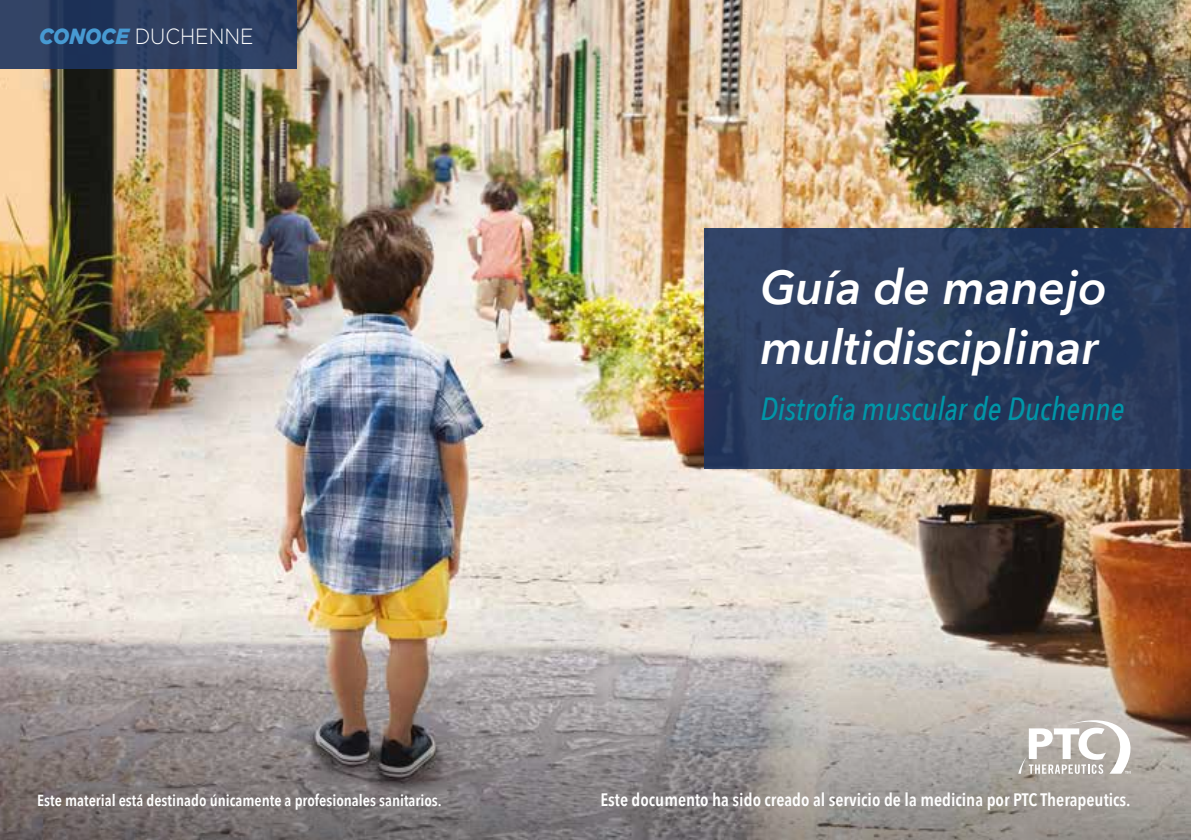
<style>
.page{position:relative;width:1191px;height:840px;background:#fff}
.page>*{position:absolute;margin:0;border:0;box-sizing:border-box;transform-origin:0 0}
.t1{font:italic 600 47.6px/59.2px "Avenir Next";color:#fff}
.t2{font:italic 500 32px "Avenir Next Condensed";color:#0096a8}
.t3{font:300 22px "Gotham";color:#fff;scale:.91 1}
.t4{font:600 18px "Avenir Next Condensed";color:#fff}
.t5{font:600 16px "Avenir Next Condensed";color:#fff}
.s1{font-weight:900;font-style:italic;color:#479ad2}
</style>
<div class="page">
<img style="left:0;top:0;width:1191px;height:619px">
<svg style="left:0;top:619px;width:1191px;height:220px;background:#9e9490"></svg>
<svg style="left:1018px;top:717px;width:115px;height:56px"></svg>
<div style="left:704px;top:228px;width:487px;height:240px;background:linear-gradient(to right,#324365,#243658)"></div>
<svg style="left:0;top:0;width:296px;height:69px;background:#2a3c5f"></svg>
<p class="t3" style="left:39px;top:24px;width:237px"><span class="s1">CONOCE</span> DUCHENNE</p>
<h1 class="t1" style="left:760px;top:257px;width:348px">Guía de manejo multidisciplinar</h1>
<h2 class="t2" style="left:760px;top:389px;width:366px">Distrofia muscular de Duchenne</h2>
<p class="t5" style="left:37px;top:786px;width:406px">Este material está destinado únicamente a profesionales sanitarios.</p>
<p class="t4" style="left:600px;top:784px;width:532px">Este documento ha sido creado al servicio de la medicina por PTC Therapeutics.</p>
</div>
